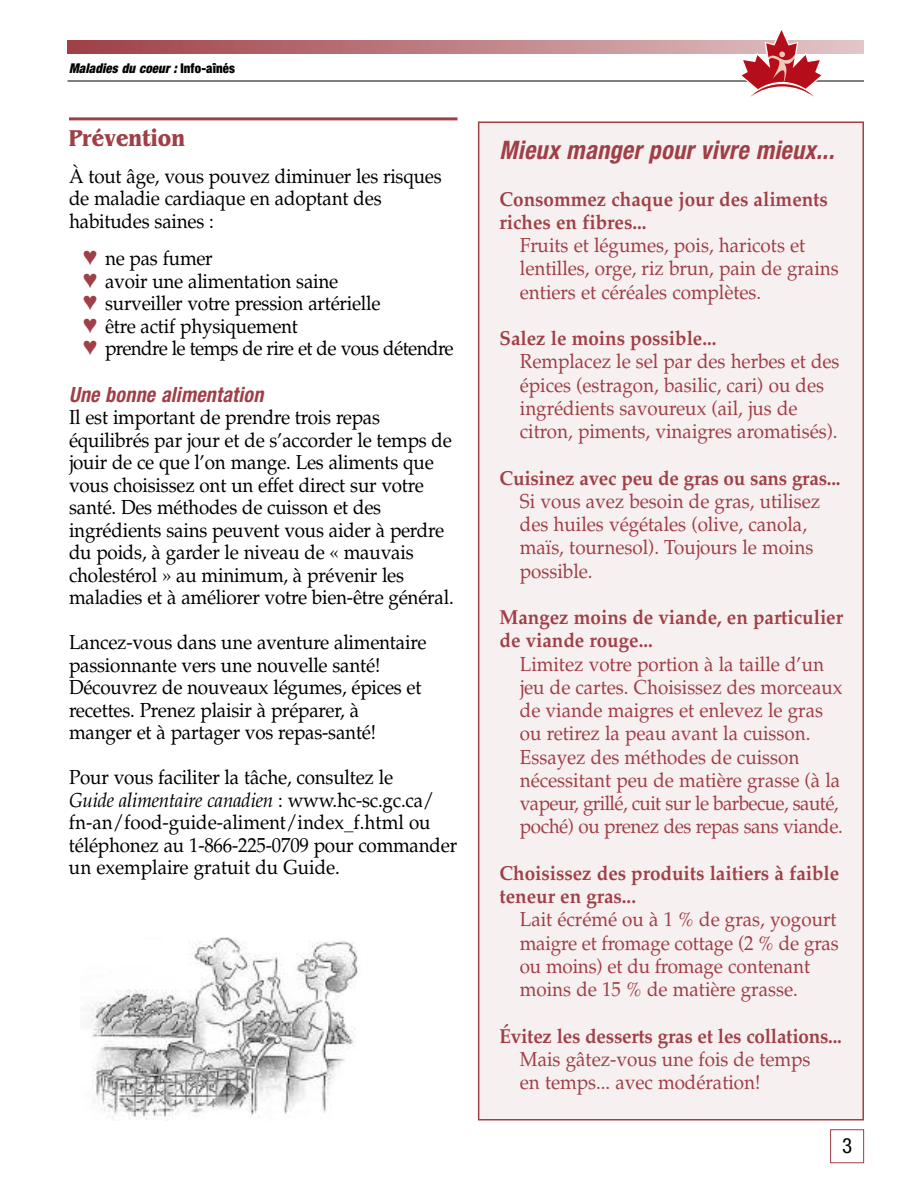
<style>
.page{position:relative;width:918px;height:1188px;background:#fff}
.page>*{position:absolute;margin:0;border:0;box-sizing:border-box;transform-origin:0 0}
.t1{font:italic 700 condensed 25.5px "Helvetica Neue";letter-spacing:.015em;color:#9f3f46;scale:.95 1}
.t2{font:700 24px "Benguiat";letter-spacing:.005em;color:#9f3f46;scale:.85 1}
.t3{font:italic 700 condensed 21px "Helvetica Neue";letter-spacing:.015em;color:#9f3f46;scale:.95 1}
.t4{font:condensed 21px "Helvetica Neue";color:#000}
.t5{font:20.25px/22.5px "Palatino";letter-spacing:-.01em;color:#000;scale:.93 1}
.t6{font:20.25px/23.2px "Palatino";color:#9f3f46;scale:.93 1}
.t7{font:700 20.25px/23.2px "Palatino";color:#9f3f46;scale:.93 1}
.t8{font:italic 900 condensed 13.5px "Helvetica Neue";letter-spacing:.01em;color:#000;scale:.95 1}
.s1{font-style:normal}
.s2{color:#9f3f46}
.s3{font-style:italic}
</style>
<div class="page">
<div style="left:479px;top:122px;width:384px;height:998px;background:#f7f0f0"></div>
<div style="left:478px;top:122px;width:386px;height:998px;border:2px solid #9f3f46"></div>
<hr style="left:69px;top:117px;width:389px;height:3px;background:#9f3f46">
<div style="left:830px;top:1129px;width:34px;height:34px;border:1px solid #9f3f46"></div>
<img style="left:91px;top:937px;width:267px;height:182px">
<hr style="left:68px;top:81px;width:796px;height:1px;background:#000">
<svg style="left:68px;top:30px;width:795px;height:67px"></svg>
<p class="t8" style="left:69px;top:63px;width:176px">Maladies du coeur : <span class="s1">Info-aînés</span></p>
<p class="t2" style="left:69px;top:124px;width:138px">Prévention</p>
<p class="t5" style="left:69px;top:165px;width:402px">À tout âge, vous pouvez diminuer les risques de maladie cardiaque en adoptant des habitudes saines :</p>
<p class="t5" style="left:83px;top:247px;width:400px"><span class="s2">♥</span> ne pas fumer<br><span class="s2">♥</span> avoir une alimentation saine<br><span class="s2">♥</span> surveiller votre pression artérielle<br><span class="s2">♥</span> être actif physiquement<br><span class="s2">♥</span> prendre le temps de rire et de vous détendre</p>
<p class="t3" style="left:69px;top:387px;width:206px">Une bonne alimentation</p>
<p class="t5" style="left:69px;top:406px;width:415px">Il est important de prendre trois repas équilibrés par jour et de s’accorder le temps de jouir de ce que l’on mange. Les aliments que vous choisissez ont un effet direct sur votre santé. Des méthodes de cuisson et des ingrédients sains peuvent vous aider à perdre du poids, à garder le niveau de « mauvais cholestérol » au minimum, à prévenir les maladies et à améliorer votre bien-être général.</p>
<p class="t5" style="left:69px;top:631px;width:386px">Lancez-vous dans une aventure alimentaire passionnante vers une nouvelle santé!<br>Découvrez de nouveaux légumes, épices et recettes. Prenez plaisir à préparer, à manger et à partager vos repas-santé!</p>
<p class="t5" style="left:69px;top:766px;width:419px">Pour vous faciliter la tâche, consultez le<br><span class="s3">Guide alimentaire canadien</span> : www.hc-sc.gc.ca/ fn-an/food-guide-aliment/index_f.html ou téléphonez au 1-866-225-0709 pour commander un exemplaire gratuit du Guide.</p>
<p class="t1" style="left:500px;top:141px;width:354px">Mieux manger pour vivre mieux...</p>
<p class="t7" style="left:500px;top:187px;width:354px">Consommez chaque jour des aliments riches en fibres...</p>
<p class="t6" style="left:520px;top:234px;width:344px">Fruits et légumes, pois, haricots et lentilles, orge, riz brun, pain de grains entiers et céréales complètes.</p>
<p class="t7" style="left:500px;top:327px;width:235px">Salez le moins possible...</p>
<p class="t6" style="left:520px;top:350px;width:345px">Remplacez le sel par des herbes et des épices (estragon, basilic, cari) ou des ingrédients savoureux (ail, jus de citron, piments, vinaigres aromatisés).</p>
<p class="t7" style="left:500px;top:466px;width:368px">Cuisinez avec peu de gras ou sans gras...</p>
<p class="t6" style="left:520px;top:489px;width:324px">Si vous avez besoin de gras, utilisez des huiles végétales (olive, canola, maïs, tournesol). Toujours le moins possible.</p>
<p class="t7" style="left:500px;top:606px;width:371px">Mangez moins de viande, en particulier de viande rouge...</p>
<p class="t6" style="left:520px;top:652px;width:349px">Limitez votre portion à la taille d’un jeu de cartes. Choisissez des morceaux de viande maigres et enlevez le gras ou retirez la peau avant la cuisson.<br>Essayez des méthodes de cuisson nécessitant peu de matière grasse (à la vapeur, grillé, cuit sur le barbecue, sauté, poché) ou prenez des repas sans viande.</p>
<p class="t7" style="left:500px;top:861px;width:367px">Choisissez des produits laitiers à faible teneur en gras...</p>
<p class="t6" style="left:520px;top:908px;width:344px">Lait écrémé ou à 1 % de gras, yogourt maigre et fromage cottage (2 % de gras ou moins) et du fromage contenant moins de 15 % de matière grasse.</p>
<p class="t7" style="left:500px;top:1024px;width:370px">Évitez les desserts gras et les collations...</p>
<p class="t6" style="left:520px;top:1047px;width:314px">Mais gâtez-vous une fois de temps en temps... avec modération!</p>
<p class="t4" style="left:842px;top:1138px;width:12px">3</p>
</div>
